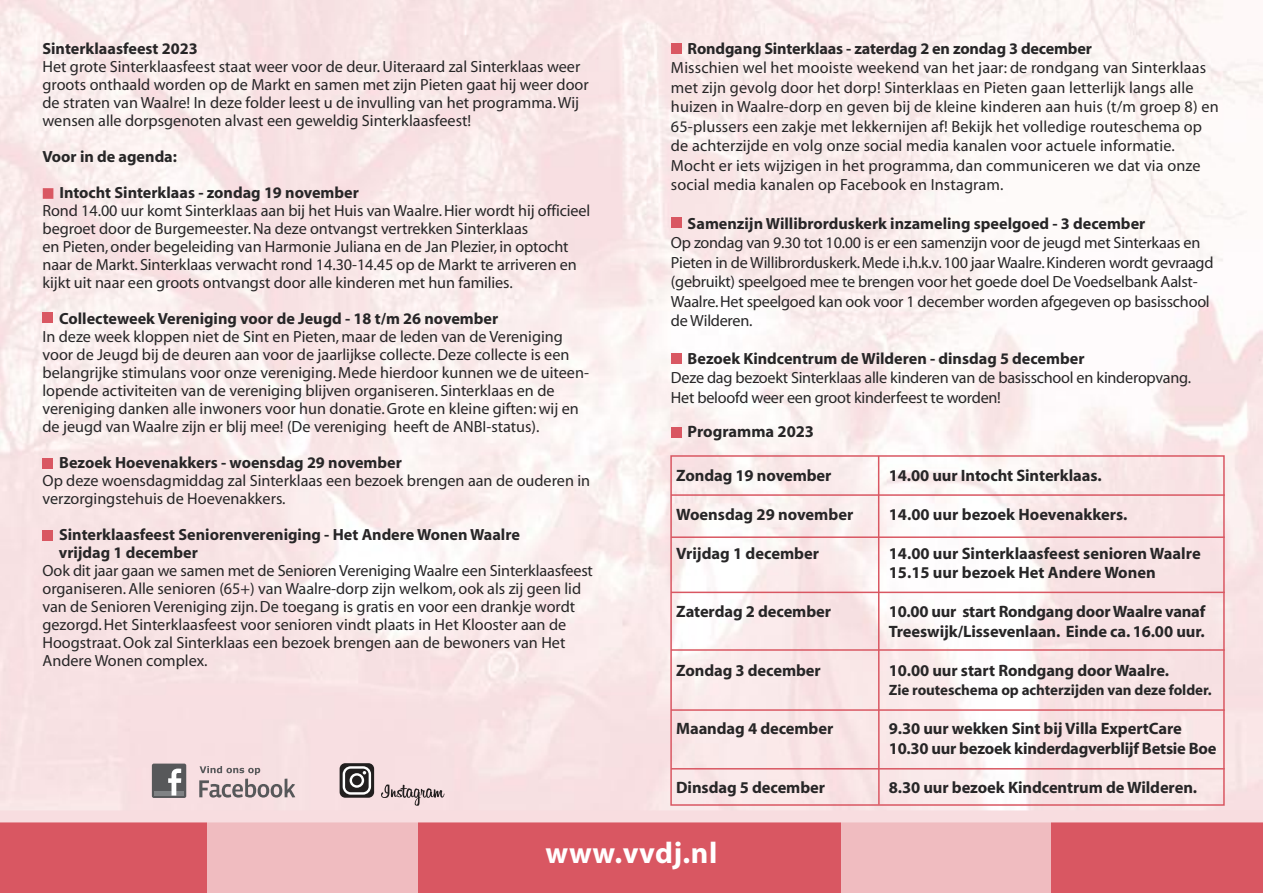
<style>
.page{position:relative;width:1263px;height:893px;background:#fff}
.page>*{position:absolute;margin:0;border:0;box-sizing:border-box;transform-origin:0 0}
.t1{font:700 30px "Myriad";letter-spacing:.02em;color:#fff}
.t2{font:700 16.5px/19.5px "Myriad";letter-spacing:-.005em;color:#272627}
.t3{font:16.2px/18px "Myriad";color:#272627}
.t4{font:700 16.2px/18px "Myriad";color:#272627}
.t5{font:700 15px "Myriad";letter-spacing:-.005em;color:#272627}
</style>
<div class="page">
<img style="left:0;top:0;width:1263px;height:810px">
<div style="left:0;top:821px;width:210px;height:72px;background:#d95762"></div>
<div style="left:207px;top:821px;width:211px;height:72px;background:#f0bcc0"></div>
<div style="left:418px;top:821px;width:220px;height:72px;background:#d95762"></div>
<div style="left:631px;top:821px;width:210px;height:72px;background:#d95762"></div>
<div style="left:841px;top:821px;width:210px;height:72px;background:#f0bcc0"></div>
<div style="left:1051px;top:821px;width:212px;height:72px;background:#d95762"></div>
<div style="left:43px;top:313px;width:10px;height:10px;background:#d95762"></div>
<div style="left:0;top:810px;width:1263px;height:12px;background:#f8dde0"></div>
<div style="left:43px;top:188px;width:10px;height:11px;background:#d95762"></div>
<div style="left:43px;top:458px;width:10px;height:10px;background:#d95762"></div>
<div style="left:43px;top:530px;width:10px;height:11px;background:#d95762"></div>
<div style="left:670px;top:455px;width:555px;height:351px;border:2px solid #d95762"></div>
<hr style="left:878px;top:456px;width:2px;height:349px;background:#d95762">
<hr style="left:671px;top:494px;width:554px;height:2px;background:#d95762">
<hr style="left:671px;top:536px;width:554px;height:2px;background:#d95762">
<hr style="left:671px;top:592px;width:554px;height:1px;background:#d95762">
<hr style="left:671px;top:649px;width:554px;height:2px;background:#d95762">
<hr style="left:671px;top:709px;width:554px;height:2px;background:#d95762">
<hr style="left:671px;top:768px;width:554px;height:1px;background:#d95762">
<div style="left:671px;top:43px;width:11px;height:11px;background:#d95762"></div>
<div style="left:152px;top:764px;width:34px;height:34px;background:#57585a;border-radius:2px"></div>
<hr style="left:154px;top:791px;width:30px;height:4px;background:#808284">
<svg style="left:168px;top:769px;width:13px;height:26px"></svg>
<svg style="left:199px;top:766px;width:96px;height:31px;background:#c8b7b9"></svg>
<div style="left:340px;top:763px;width:34px;height:35px;background:#221f1f;border-radius:6px"></div>
<svg style="left:343px;top:766px;width:28px;height:29px"></svg>
<svg style="left:381px;top:784px;width:63px;height:22px"></svg>
<div style="left:671px;top:218px;width:11px;height:10px;background:#d95762"></div>
<div style="left:671px;top:353px;width:11px;height:11px;background:#d95762"></div>
<div style="left:671px;top:427px;width:11px;height:10px;background:#d95762"></div>
<p class="t4" style="left:43px;top:41px;width:157px">Sinterklaasfeest 2023</p>
<p class="t3" style="left:43px;top:59px;width:548px">Het grote Sinterklaasfeest staat weer voor de deur. Uiteraard zal Sinterklaas weer groots onthaald worden op de Markt en samen met zijn Pieten gaat hij weer door de straten van Waalre! In deze folder leest u de invulling van het programma. Wij wensen alle dorpsgenoten alvast een geweldig Sinterklaasfeest!</p>
<p class="t4" style="left:43px;top:149px;width:136px">Voor in de agenda:</p>
<p class="t4" style="left:59px;top:185px;width:301px">Intocht Sinterklaas - zondag 19 november</p>
<p class="t3" style="left:43px;top:203px;width:549px">Rond 14.00 uur komt Sinterklaas aan bij het Huis van Waalre. Hier wordt hij officieel begroet door de Burgemeester. Na deze ontvangst vertrekken Sinterklaas<br>en Pieten, onder begeleiding van Harmonie Juliana en de Jan Plezier, in optocht naar de Markt. Sinterklaas verwacht rond 14.30-14.45 op de Markt te arriveren en kijkt uit naar een groots ontvangst door alle kinderen met hun families.</p>
<p class="t4" style="left:59px;top:311px;width:441px">Collecteweek Vereniging voor de Jeugd - 18 t/m 26 november</p>
<p class="t3" style="left:43px;top:329px;width:548px">In deze week kloppen niet de Sint en Pieten, maar de leden van de Vereniging voor de Jeugd bij de deuren aan voor de jaarlijkse collecte. Deze collecte is een belangrijke stimulans voor onze vereniging. Mede hierdoor kunnen we de uiteen&shy;lopende activiteiten van de vereniging blijven organiseren. Sinterklaas en de vereniging danken alle inwoners voor hun donatie. Grote en kleine giften: wij en de jeugd van Waalre zijn er blij mee! (De vereniging heeft de ANBI-status).</p>
<p class="t4" style="left:59px;top:455px;width:344px">Bezoek Hoevenakkers - woensdag 29 november</p>
<p class="t3" style="left:43px;top:473px;width:549px">Op deze woensdagmiddag zal Sinterklaas een bezoek brengen aan de ouderen in verzorgingstehuis de Hoevenakkers.</p>
<p class="t4" style="left:59px;top:527px;width:463px">Sinterklaasfeest Seniorenvereniging - Het Andere Wonen Waalre vrijdag 1 december</p>
<p class="t3" style="left:43px;top:563px;width:552px">Ook dit jaar gaan we samen met de Senioren Vereniging Waalre een Sinterklaasfeest organiseren. Alle senioren (65+) van Waalre-dorp zijn welkom, ook als zij geen lid van de Senioren Vereniging zijn. De toegang is gratis en voor een drankje wordt gezorgd. Het Sinterklaasfeest voor senioren vindt plaats in Het Klooster aan de Hoogstraat. Ook zal Sinterklaas een bezoek brengen aan de bewoners van Het Andere Wonen complex.</p>
<p class="t4" style="left:688px;top:41px;width:406px">Rondgang Sinterklaas - zaterdag 2 en zondag 3 december</p>
<p class="t3" style="left:671px;top:60px;width:549px;line-height:19.5px">Misschien wel het mooiste weekend van het jaar: de rondgang van Sinterklaas met zijn gevolg door het dorp! Sinterklaas en Pieten gaan letterlijk langs alle huizen in Waalre-dorp en geven bij de kleine kinderen aan huis (t/m groep 8) en 65-plussers een zakje met lekkernijen af! Bekijk het volledige routeschema op de achterzijde en volg onze social media kanalen voor actuele informatie.<br>Mocht er iets wijzigen in het programma, dan communiceren we dat via onze social media kanalen op Facebook en Instagram.</p>
<p class="t4" style="left:688px;top:216px;width:459px">Samenzijn Willibrorduskerk inzameling speelgoed - 3 december</p>
<p class="t3" style="left:671px;top:235px;width:544px;line-height:19.5px">Op zondag van 9.30 tot 10.00 is er een samenzijn voor de jeugd met Sinterkaas en Pieten in de Willibrorduskerk. Mede i.h.k.v. 100 jaar Waalre. Kinderen wordt gevraagd (gebruikt) speelgoed mee te brengen voor het goede doel De Voedselbank Aalst-Waalre. Het speelgoed kan ook voor 1 december worden afgegeven op basisschool de Wilderen.</p>
<p class="t4" style="left:688px;top:351px;width:398px">Bezoek Kindcentrum de Wilderen - dinsdag 5 december</p>
<p class="t3" style="left:671px;top:369px;width:522px;line-height:19.5px">Deze dag bezoekt Sinterklaas alle kinderen van de basisschool en kinderopvang.<br>Het beloofd weer een groot kinderfeest te worden!</p>
<p class="t2" style="left:688px;top:424px;width:128px">Programma 2023</p>
<p class="t2" style="left:676px;top:467px;width:157px">Zondag 19 november</p>
<p class="t2" style="left:889px;top:467px;width:214px">14.00 uur Intocht Sinterklaas.</p>
<p class="t2" style="left:676px;top:506px;width:179px">Woensdag 29 november</p>
<p class="t2" style="left:889px;top:506px;width:240px">14.00 uur bezoek Hoevenakkers.</p>
<p class="t2" style="left:676px;top:545px;width:144px">Vrijdag 1 december</p>
<p class="t2" style="left:889px;top:545px;width:313px">14.00 uur Sinterklaasfeest senioren Waalre<br>15.15 uur bezoek Het Andere Wonen</p>
<p class="t2" style="left:676px;top:603px;width:156px">Zaterdag 2 december</p>
<p class="t2" style="left:889px;top:603px;width:318px">10.00 uur start Rondgang door Waalre vanaf<br>Treeswijk/Lissevenlaan. Einde ca. 16.00 uur.</p>
<p class="t2" style="left:676px;top:662px;width:146px">Zondag 3 december</p>
<p class="t2" style="left:889px;top:662px;width:282px">10.00 uur start Rondgang door Waalre.</p>
<p class="t5" style="left:889px;top:684px;width:324px">Zie routeschema op achterzijden van deze folder.</p>
<p class="t2" style="left:676px;top:720px;width:159px">Maandag 4 december</p>
<p class="t2" style="left:889px;top:720px;width:329px">9.30 uur wekken Sint bij Villa ExpertCare<br>10.30 uur bezoek kinderdagverblijf Betsie Boe</p>
<p class="t2" style="left:676px;top:779px;width:150px">Dinsdag 5 december</p>
<p class="t2" style="left:889px;top:779px;width:310px">8.30 uur bezoek Kindcentrum de Wilderen.</p>
<h1 class="t1" style="left:546px;top:842px;width:173px">www.vvdj.nl</h1>
</div>
